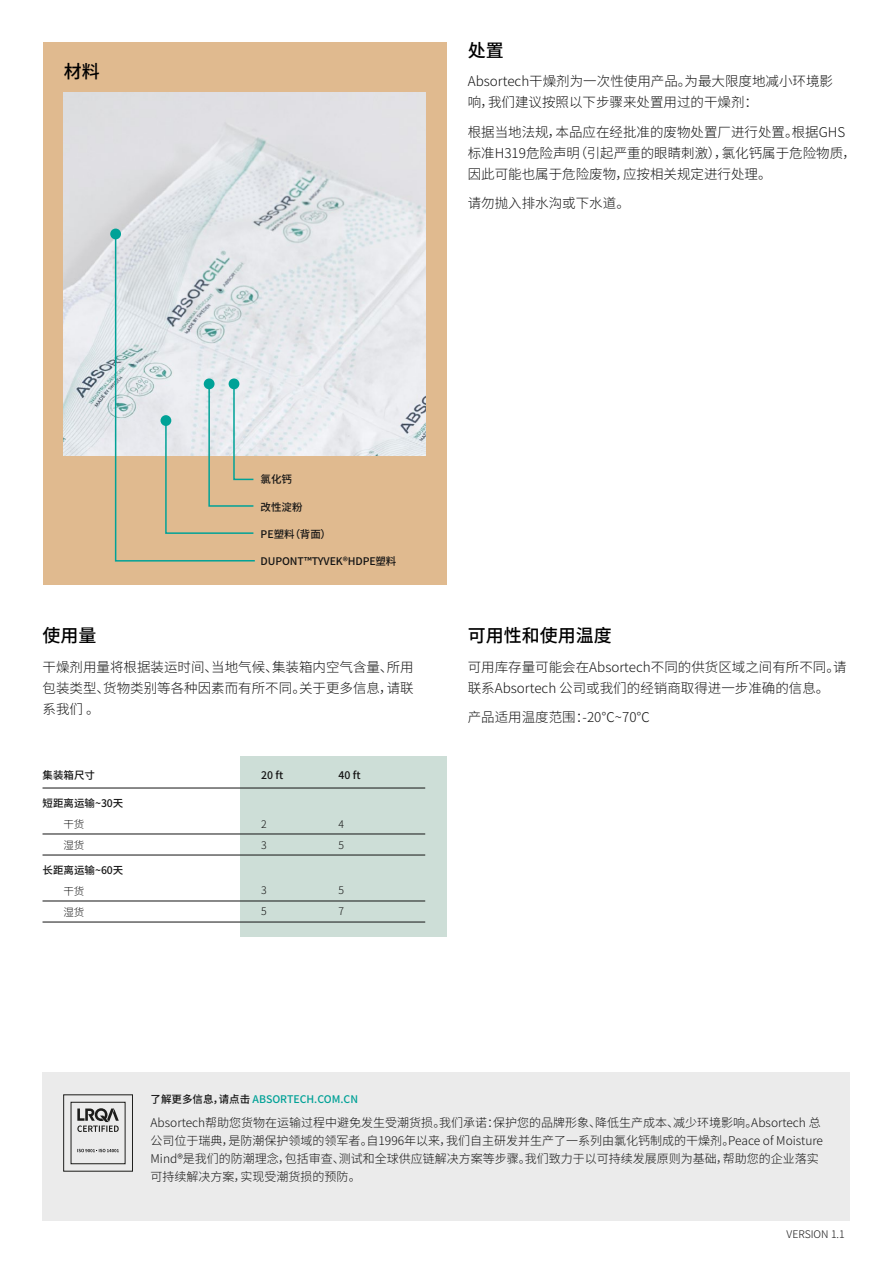
<style>
.page{position:relative;width:893px;height:1263px;background:#fff}
.page>*{position:absolute;margin:0;border:0;box-sizing:border-box;transform-origin:0 0}
.t1{font:500 18px "Noto Sans CJ Ksc";color:#000}
.t2{font:300 13.5px/21px "Noto Sans CJ Ksc";color:#141414}
.t3{font:300 12px/18px "Noto Sans CJ Ksc";color:#141414}
.t4{font:500 10.5px "Noto Sans CJ Ksc";color:#141414}
.t5{font:500 10.5px "Noto Sans CJ Ksc";color:#00a196}
.t6{font:300 10.5px "Noto Sans CJ Ksc";color:#141414}
.s1{color:#141414}
</style>
<div class="page">
<div style="left:43px;top:1072px;width:807px;height:148px;background:#ebebeb"></div>
<div style="left:43px;top:42px;width:404px;height:543px;background:#e0ba8f"></div>
<img style="left:63px;top:93px;width:363px;height:362px">
<div style="left:240px;top:756px;width:206px;height:180px;background:#cdded7"></div>
<svg style="left:114px;top:232px;width:142px;height:330px"></svg>
<div style="left:110px;top:229px;width:11px;height:10px;background:#00a297;border-radius:50%"></div>
<hr style="left:43px;top:788px;width:382px;height:1px;background:#141414">
<hr style="left:43px;top:834px;width:382px;height:1px;background:#141414">
<hr style="left:43px;top:901px;width:382px;height:1px;background:#141414">
<hr style="left:43px;top:855px;width:382px;height:1px;background:#141414">
<hr style="left:43px;top:922px;width:382px;height:1px;background:#141414">
<div style="left:63px;top:1094px;width:70px;height:77px;border:1px solid #1d1d1b"></div>
<div style="left:71px;top:1102px;width:54px;height:62px;border:1px solid #1d1d1b"></div>
<svg style="left:77px;top:1108px;width:42px;height:24px"></svg>
<svg style="left:77px;top:1149px;width:42px;height:3px"></svg>
<h1 class="t1" style="left:64px;top:62px;width:37px">材料</h1>
<h1 class="t1" style="left:468px;top:40px;width:37px">处置</h1>
<p class="t2" style="left:468px;top:71px;width:367px">Absortech干燥剂为一次性使用产品。为最大限度地减小环境影响，我们建议按照以下步骤来处置用过的干燥剂：</p>
<p class="t2" style="left:468px;top:122px;width:390px">根据当地法规，本品应在经批准的废物处置厂进行处置。根据GHS标准H319危险声明（引起严重的眼睛刺激），氯化钙属于危险物质，因此可能也属于危险废物，应按相关规定进行处理。</p>
<p class="t2" style="left:468px;top:193px;width:164px">请勿抛入排水沟或下水道。</p>
<p class="t4" style="left:261px;top:473px;width:33px">氯化钙</p>
<p class="t4" style="left:261px;top:501px;width:43px">改性淀粉</p>
<p class="t4" style="left:261px;top:528px;width:72px">PE塑料（背面）</p>
<p class="t4" style="left:261px;top:555px;width:137px">DUPONT™TYVEK®HDPE塑料</p>
<h1 class="t1" style="left:43px;top:625px;width:55px">使用量</h1>
<p class="t2" style="left:43px;top:656px;width:373px;text-align:justify">干燥剂用量将根据装运时间、当地气候、集装箱内空气含量、所用包装类型、货物类别等各种因素而有所不同。关于更多信息，请联系我们 。</p>
<p class="t4" style="left:43px;top:769px;width:54px">集装箱尺寸</p>
<p class="t4" style="left:261px;top:769px;width:24px">20 ft</p>
<p class="t4" style="left:43px;top:797px;width:82px">短距离运输~30天</p>
<p class="t4" style="left:338px;top:769px;width:24px">40 ft</p>
<p class="t6" style="left:63px;top:818px;width:22px">干货</p>
<p class="t6" style="left:261px;top:818px;width:7px">2</p>
<p class="t6" style="left:338px;top:818px;width:7px">4</p>
<p class="t6" style="left:63px;top:839px;width:22px">湿货</p>
<p class="t6" style="left:261px;top:839px;width:7px">3</p>
<p class="t6" style="left:338px;top:839px;width:7px">5</p>
<p class="t4" style="left:43px;top:864px;width:82px">长距离运输~60天</p>
<p class="t6" style="left:63px;top:885px;width:22px">干货</p>
<p class="t6" style="left:261px;top:884px;width:7px">3</p>
<p class="t6" style="left:338px;top:884px;width:7px">5</p>
<p class="t6" style="left:63px;top:906px;width:22px">湿货</p>
<p class="t6" style="left:261px;top:905px;width:7px">5</p>
<p class="t6" style="left:338px;top:905px;width:7px">7</p>
<h1 class="t1" style="left:468px;top:625px;width:145px">可用性和使用温度</h1>
<p class="t2" style="left:468px;top:656px;width:380px">可用库存量可能会在Absortech不同的供货区域之间有所不同。请联系Absortech 公司或我们的经销商取得进一步准确的信息。</p>
<p class="t2" style="left:468px;top:707px;width:184px">产品适用温度范围：-20℃~70℃</p>
<p class="t5" style="left:151px;top:1093px;width:209px"><span class="s1">了解更多信息，请点击</span> ABSORTECH.COM.CN</p>
<p class="t3" style="left:151px;top:1114px;width:674px">Absortech帮助您货物在运输过程中避免发生受潮货损。我们承诺：保护您的品牌形象、降低生产成本、减少环境影响。Absortech 总公司位于瑞典，是防潮保护领域的领军者。自1996年以来，我们自主研发并生产了一系列由氯化钙制成的干燥剂。Peace of Moisture Mind®是我们的防潮理念，包括审查、测试和全球供应链解决方案等步骤。我们致力于以可持续发展原则为基础，帮助您的企业落实可持续解决方案，实现受潮货损的预防。</p>
<p class="t6" style="left:787px;top:1228px;width:60px">VERSION 1.1</p>
</div>
